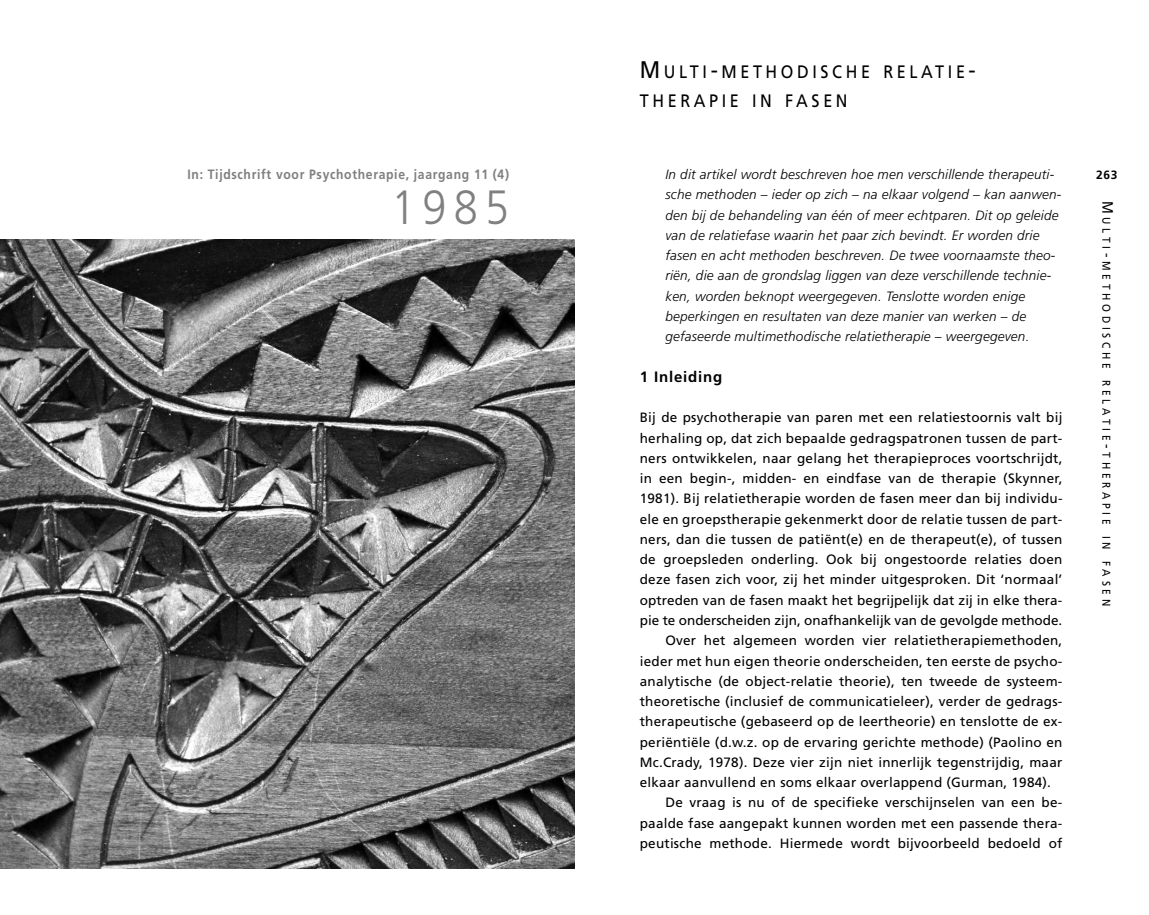
<style>
.page{position:relative;width:1149px;height:915px;background:#fff}
.page>*{position:absolute;margin:0;border:0;box-sizing:border-box;transform-origin:0 0}
.t1{font:300 48px "Frutiger";color:#808080;scale:.9 1}
.t2{font:18px/29.2px "Frutiger";letter-spacing:.22em;color:#000;scale:.9 1}
.t3{font:700 15px "Frutiger";letter-spacing:.055em;color:#000}
.t4{font:13.5px "Frutiger";letter-spacing:.015em;color:#000}
.t5{font:italic 300 13.5px/20.2px "Frutiger";letter-spacing:.015em;color:#000}
.t6{font:700 13.5px "Frutiger";letter-spacing:.055em;color:#808080;scale:.9 1}
.t7{font:700 12px "Frutiger";color:#000}
.t8{font:11.25px "Frutiger";letter-spacing:.37em;color:#000;scale:.9 1}
.s1{font-size:24px}
.s2{font-size:15px}
</style>
<div class="page">
<img style="left:0;top:240px;width:574px;height:627px">
<h2 class="t2" style="left:639px;top:58px;width:375px"><span class="s1">M</span>ULTI<span class="s1">-</span>METHODISCHE RELATIE<span class="s1">-<br></span>THERAPIE IN FASEN</h2>
<p class="t6" style="left:187px;top:169px;width:358px">In: Tijdschrift voor Psychotherapie, jaargang 11 (4)</p>
<p class="t7" style="left:1095px;top:170px;width:23px">263</p>
<h1 class="t1" style="left:391px;top:188px;width:132px">1985</h1>
<p class="t8" style="left:1110px;top:201px;width:451px;rotate:90deg"><span class="s2">M</span>ULTI<span class="s2">-</span>METHODISCHE RELATIE<span class="s2">-</span>THERAPIE IN FASEN</p>
<p class="t5" style="left:665px;top:165px;width:397px">In dit artikel wordt beschreven hoe men verschillende therapeuti&shy;sche methoden – ieder op zich – na elkaar volgend – kan aanwen&shy;den bij de behandeling van één of meer echtparen. Dit op geleide van de relatiefase waarin het paar zich bevindt. Er worden drie fasen en acht methoden beschreven. De twee voornaamste theo - riën, die aan de grondslag liggen van deze verschillen de technie&shy;ken, worden beknopt weergegeven. Tenslotte worden enige beperkingen en resultaten van deze manier van werken – de gefaseerde multimethodische relatietherapie – weergegeven.</p>
<p class="t3" style="left:639px;top:370px;width:84px">1 Inleiding</p>
<p class="t4" style="left:639px;top:412px;width:424px">Bij de psychotherapie van paren met een relatiestoornis valt bij</p>
<p class="t4" style="left:639px;top:432px;width:424px">herhaling op, dat zich bepaalde gedragspatronen tussen de part-</p>
<p class="t4" style="left:639px;top:452px;width:424px">ners ontwikkelen, naar gelang het therapieproces voortschrijdt,</p>
<p class="t4" style="left:639px;top:473px;width:424px">in een begin-, midden- en eindfase van de therapie (Skynner,</p>
<p class="t4" style="left:639px;top:493px;width:424px">1981). Bij relatietherapie worden de fasen meer dan bij individu-</p>
<p class="t4" style="left:639px;top:513px;width:424px">ele en groepstherapie gekenmerkt door de relatie tussen de part-</p>
<p class="t4" style="left:639px;top:533px;width:424px">ners, dan die tussen de patiënt(e) en de therapeut(e), of tussen</p>
<p class="t4" style="left:639px;top:554px;width:424px">de groepsleden onderling. Ook bij ongestoorde relaties doen</p>
<p class="t4" style="left:639px;top:574px;width:424px">deze fasen zich voor, zij het minder uitgesproken. Dit ‘normaal’</p>
<p class="t4" style="left:639px;top:594px;width:424px">op treden van de fasen maakt het begrijpelijk dat zij in elke thera -</p>
<p class="t4" style="left:639px;top:614px;width:424px">pie te onderscheiden zijn, onafhankelijk van de gevolgde methode.</p>
<p class="t4" style="left:665px;top:635px;width:398px">Over het algemeen worden vier relatietherapiemethoden,</p>
<p class="t4" style="left:639px;top:655px;width:424px">ieder met hun eigen theorie onderscheiden, ten eerste de psycho-</p>
<p class="t4" style="left:639px;top:675px;width:424px">analytische (de object-relatie theorie), ten tweede de systeem-</p>
<p class="t4" style="left:639px;top:695px;width:424px">theoretische (inclusief de communicatieleer), verder de gedrags-</p>
<p class="t4" style="left:639px;top:716px;width:424px">therapeutische (gebaseerd op de leertheorie) en tenslotte de ex -</p>
<p class="t4" style="left:639px;top:736px;width:424px">periëntiële (d.w.z. op de ervaring gerichte methode) (Paolino en</p>
<p class="t4" style="left:639px;top:756px;width:424px">Mc.Crady, 1978). Deze vier zijn niet innerlijk tegenstrijdig, maar</p>
<p class="t4" style="left:639px;top:776px;width:412px">elkaar aanvullend en soms elkaar overlappend (Gurman, 1984).</p>
<p class="t4" style="left:665px;top:797px;width:398px">De vraag is nu of de specifieke verschijnselen van een be -</p>
<p class="t4" style="left:639px;top:817px;width:424px">paalde fase aangepakt kunnen worden met een passende thera-</p>
<p class="t4" style="left:639px;top:837px;width:424px">peutische methode. Hiermede wordt bijvoorbeeld bedoeld of</p>
</div>
